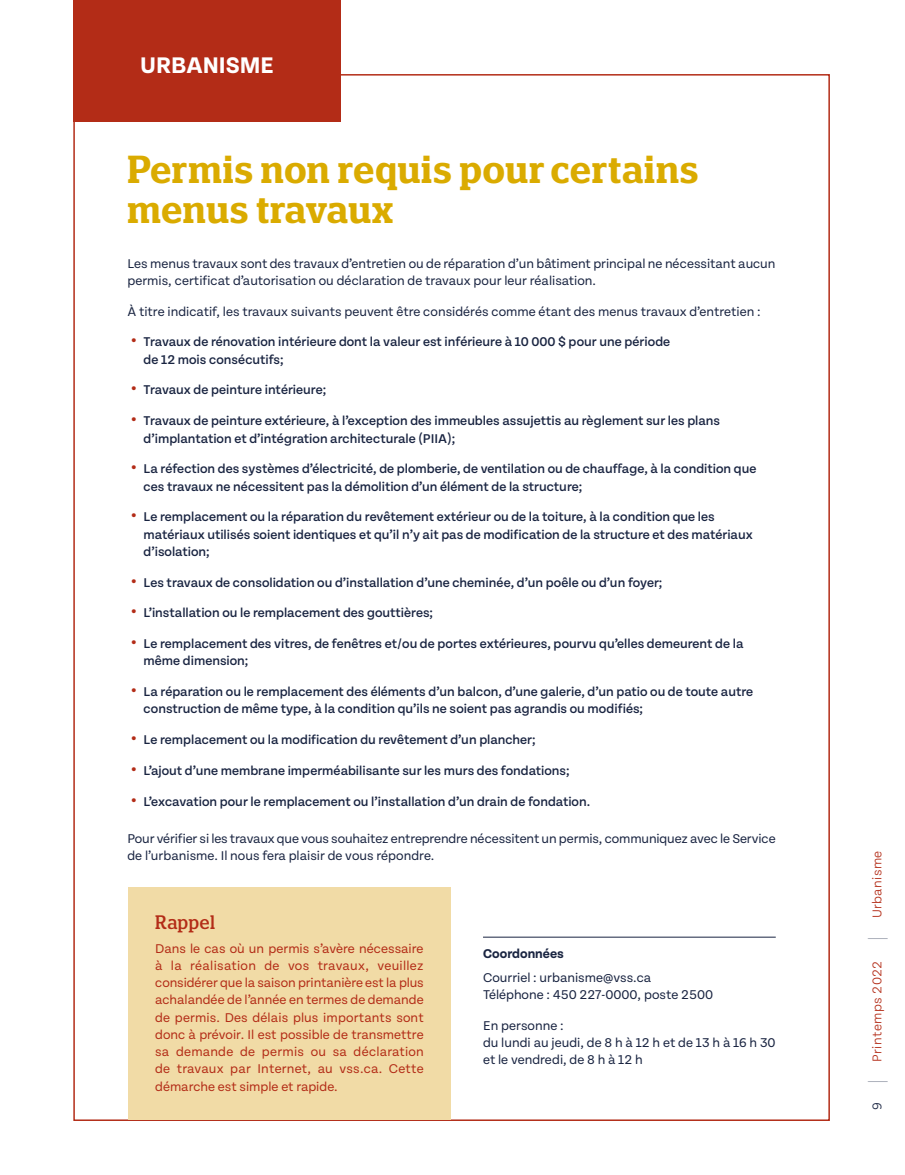
<style>
.page{position:relative;width:905px;height:1175px;background:#fff}
.page>*{position:absolute;margin:0;border:0;box-sizing:border-box;transform-origin:0 0}
.t1{font:600 condensed 39px/40.5px "Polyphonic";letter-spacing:.02em;color:#daab00}
.H0{font:700 24px "Tenon";color:#fff}
.t2{font:200 20.4px "Tenon";color:#192441;scale:.38 1}
.t3{font:500 condensed 19.5px "Polyphonic";letter-spacing:.02em;color:#b32c17}
.t4{font:500 13.5px/17.2px "Tenon";color:#192441}
.Texte_courant{font:13.5px/17.2px "Tenon";color:#192441}
.Texte_courant-2{font:13.5px/17.2px "Tenon";color:#b32c17;text-align:justify}
.t5{font:300 13.5px "Tenon";letter-spacing:.03em;color:#b32c17}
.Texte_courant-3{font:700 13.5px "Tenon";color:#192441}
.t6{font:300 13.5px "Tenon";color:#192441}
.s1{font-weight:800;font-size:18px;color:#b32c17}
</style>
<div class="page">
<div style="left:73px;top:0;width:268px;height:121px;background:#b32c17"></div>
<hr style="left:483px;top:936px;width:292px;height:1px;background:#192441">
<div style="left:128px;top:886px;width:323px;height:233px;background:#f1dba6"></div>
<p class="H0" style="left:140px;top:53px;width:135px">URBANISME</p>
<h1 class="t1" style="left:127px;top:149px;width:572px">Permis non requis pour certains menus travaux</h1>
<p class="Texte_courant" style="left:127px;top:255px;width:649px">Les menus travaux sont des travaux d’entretien ou de réparation d’un bâtiment principal ne nécessitant aucun permis, certificat d’autorisation ou déclaration de travaux pour leur réalisation.</p>
<p class="Texte_courant" style="left:127px;top:303px;width:634px">À titre indicatif, les travaux suivants peuvent être considérés comme étant des menus travaux d’entretien :</p>
<p class="t4" style="left:144px;top:334px;width:528px;text-indent:-14px"><span class="s1">•</span> Travaux de rénovation intérieure dont la valeur est inférieure à 10 000 $ pour une période de 12 mois consécutifs;</p>
<p class="t4" style="left:130px;top:382px;width:198px"><span class="s1">•</span> Travaux de peinture intérieure;</p>
<p class="t4" style="left:144px;top:412px;width:578px;text-indent:-14px"><span class="s1">•</span> Travaux de peinture extérieure, à l’exception des immeubles assujettis au règlement sur les plans d’implantation et d’intégration architecturale (PIIA);</p>
<p class="t4" style="left:144px;top:460px;width:614px;text-indent:-14px"><span class="s1">•</span> La réfection des systèmes d’électricité, de plomberie, de ventilation ou de chauffage, à la condition que ces travaux ne nécessitent pas la démolition d’un élément de la structure;</p>
<p class="t4" style="left:144px;top:508px;width:610px;text-indent:-14px"><span class="s1">•</span> Le remplacement ou la réparation du revêtement extérieur ou de la toiture, à la condition que les matériaux utilisés soient identiques et qu’il n’y ait pas de modification de la structure et des matériaux d’isolation;</p>
<p class="t4" style="left:130px;top:574px;width:534px"><span class="s1">•</span> Les travaux de consolidation ou d’installation d’une cheminée, d’un poêle ou d’un foyer;</p>
<p class="t4" style="left:130px;top:604px;width:304px"><span class="s1">•</span> L’installation ou le remplacement des gouttières;</p>
<p class="t4" style="left:144px;top:635px;width:601px;text-indent:-14px"><span class="s1">•</span> Le remplacement des vitres, de fenêtres et/ou de portes extérieures, pourvu qu’elles demeurent de la même dimension;</p>
<p class="t4" style="left:144px;top:683px;width:611px;text-indent:-14px"><span class="s1">•</span> La réparation ou le remplacement des éléments d’un balcon, d’une galerie, d’un patio ou de toute autre construction de même type, à la condition qu’ils ne soient pas agrandis ou modifiés;</p>
<p class="t4" style="left:130px;top:731px;width:407px"><span class="s1">•</span> Le remplacement ou la modification du revêtement d’un plancher;</p>
<p class="t4" style="left:130px;top:762px;width:441px"><span class="s1">•</span> L’ajout d’une membrane imperméabilisante sur les murs des fondations;</p>
<p class="t4" style="left:130px;top:793px;width:461px"><span class="s1">•</span> L’excavation pour le remplacement ou l’installation d’un drain de fondation.</p>
<p class="Texte_courant" style="left:127px;top:830px;width:649px">Pour vérifier si les travaux que vous souhaitez entreprendre nécessitent un permis, communiquez avec le Service de l’urbanisme. Il nous fera plaisir de vous répondre.</p>
<h3 class="t3" style="left:155px;top:910px;width:61px">Rappel</h3>
<p class="Texte_courant-2" style="left:155px;top:939px;width:270px">Dans le cas où un permis s’avère nécessaire à la réalisation de vos travaux, veuillez considérer que la saison printanière est la plus achalandée de l’année en termes de demande de permis. Des délais plus importants sont donc à prévoir. Il est possible de transmettre sa demande de permis ou sa déclaration de travaux par Internet, au vss.ca. Cette démarche est simple et rapide.</p>
<p class="Texte_courant-3" style="left:483px;top:946px;width:82px">Coordonnées</p>
<p class="Texte_courant" style="left:483px;top:969px;width:170px">Courriel : urbanisme@vss.ca</p>
<p class="Texte_courant" style="left:483px;top:986px;width:232px">Téléphone : 450 227-0000, poste 2500</p>
<p class="Texte_courant" style="left:483px;top:1017px;width:82px">En personne :</p>
<p class="Texte_courant" style="left:483px;top:1034px;width:294px">du lundi au jeudi, de 8 h à 12 h et de 13 h à 16 h 30 et le vendredi, de 8 h à 12 h</p>
<p class="t5" style="left:869px;top:918px;width:69px;rotate:-90deg">Urbanisme</p>
<p class="t2" style="left:866px;top:940px;width:8px;rotate:-90deg">|</p>
<p class="t5" style="left:869px;top:1061px;width:102px;rotate:-90deg">Printemps 2022</p>
<p class="t2" style="left:866px;top:1082px;width:8px;rotate:-90deg">|</p>
<p class="t6" style="left:869px;top:1109px;width:9px;rotate:-90deg">9</p>
</div>
